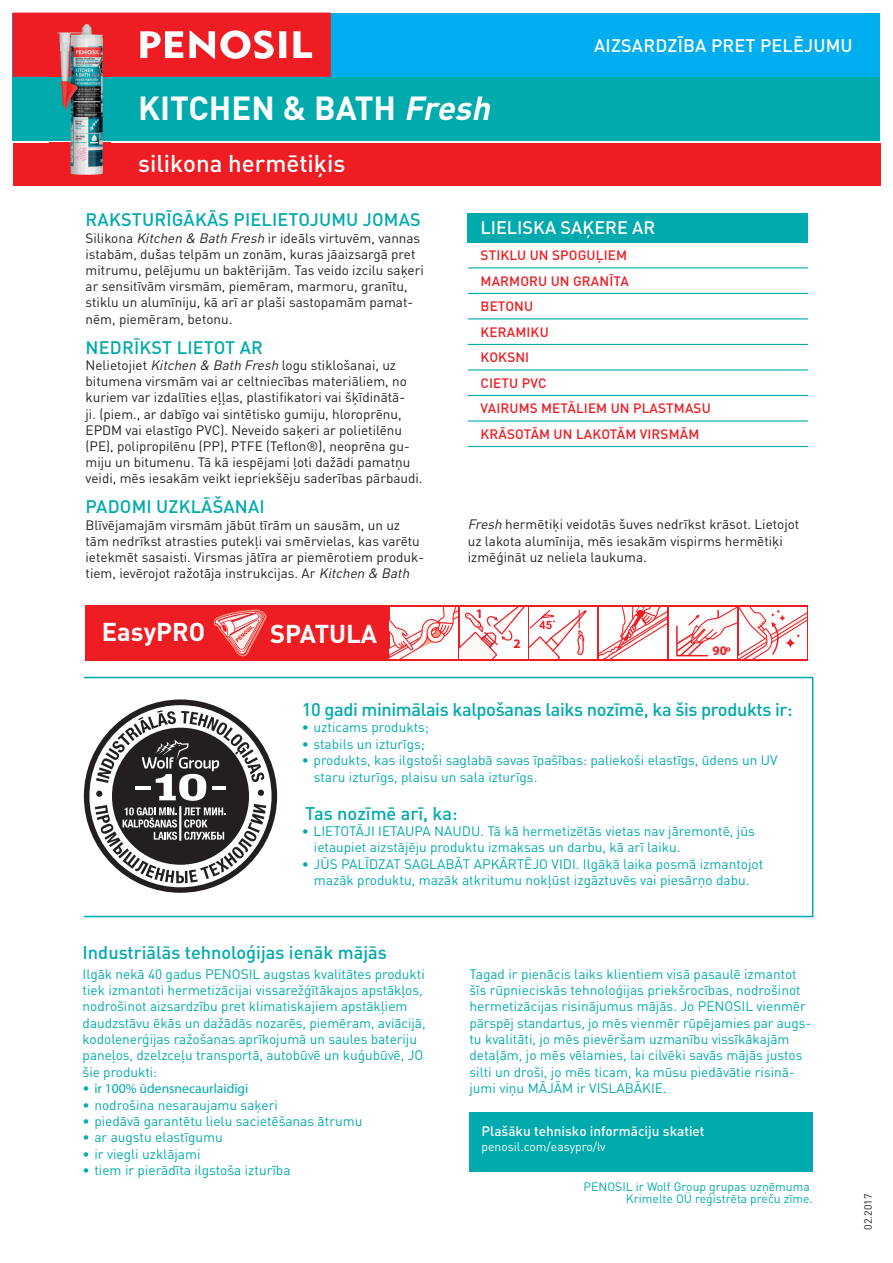
<style>
.page{position:relative;width:893px;height:1263px;background:#fff}
.page>*{position:absolute;margin:0;border:0;box-sizing:border-box;transform-origin:0 0}
.t1{font:700 33px "DIN Pro";color:#fff}
.t2{font:700 25.5px "DIN Pro";color:#fff}
.t3{font:500 24px "DIN Pro";color:#fff}
.t4{font:500 18.15px "DIN Pro";letter-spacing:-.02em;color:#00aaad}
.t5{font:500 18.15px "DIN Pro";color:#00aaad}
.t6{font:500 18px "DIN Pro";letter-spacing:.01em;color:#00aaad}
.t7{font:500 18px "DIN Pro";letter-spacing:.01em;color:#fff}
.t8{font:13.65px/16.4px "DIN Pro";color:#00aaad}
.t9{font:500 13.65px "DIN Pro";color:#fff}
.t10{font:13.65px "Myriad Pro";color:#00aaad}
.t11{font:13.5px/16.2px "DIN Pro";color:#231f20}
.t12{font:500 13.5px/25.5px "DIN Pro";letter-spacing:.01em;color:#ee1d23}
.t13{font:700 13.05px "Myriad Pro";color:#ee1d23}
.t14{font:12.15px/12.1px "DIN Pro";color:#00aaad;text-align:right}
.t15{font:12.15px "DIN Pro";color:#fff}
.t16{font:10.5px "DIN Pro";color:#231f20}
.s1{font-style:italic}
.s2{font-family:"DIN Pro"}
</style>
<div class="page">
<div style="left:13px;top:13px;width:867px;height:127px;background:#00aaad"></div>
<div style="left:13px;top:13px;width:867px;height:64px;background:#00aeef"></div>
<div style="left:13px;top:143px;width:867px;height:42px;background:#ee1d23"></div>
<svg style="left:13px;top:13px;width:318px;height:64px;background:#ef3d42"></svg>
<img style="left:49px;top:16px;width:61px;height:159px">
<div style="left:468px;top:213px;width:340px;height:29px;background:#00aaad"></div>
<hr style="left:468px;top:267px;width:340px;height:1px;background:#00aaad">
<hr style="left:468px;top:293px;width:340px;height:1px;background:#00aaad">
<hr style="left:468px;top:318px;width:340px;height:1px;background:#00aaad">
<hr style="left:468px;top:344px;width:340px;height:1px;background:#00aaad">
<hr style="left:468px;top:369px;width:340px;height:1px;background:#00aaad">
<hr style="left:468px;top:395px;width:340px;height:1px;background:#00aaad">
<hr style="left:468px;top:420px;width:340px;height:2px;background:#00aaad">
<hr style="left:468px;top:446px;width:340px;height:1px;background:#00aaad">
<div style="left:83px;top:677px;width:730px;height:240px;border:2px solid #00aaad"></div>
<div style="left:469px;top:1112px;width:344px;height:60px;background:#00aaad"></div>
<div style="left:84px;top:699px;width:193px;height:194px;background:#231f20;border-radius:50%"></div>
<svg style="left:89px;top:705px;width:183px;height:182px"></svg>
<hr style="left:179px;top:806px;width:2px;height:35px;background:#fff">
<div style="left:86px;top:605px;width:722px;height:55px;background:#ee1d23"></div>
<div style="left:529px;top:607px;width:68px;height:52px;background:#fff"></div>
<svg style="left:390px;top:607px;width:197px;height:52px"></svg>
<svg style="left:599px;top:607px;width:68px;height:52px;background:#fbd4d5"></svg>
<div style="left:669px;top:607px;width:68px;height:52px;background:#fff"></div>
<svg style="left:676px;top:607px;width:130px;height:52px"></svg>
<svg style="left:214px;top:609px;width:53px;height:47px"></svg>
<h3 class="t7" style="left:594px;top:34px;width:260px">AIZSARDZĪBA PRET PELĒJUMU</h3>
<h1 class="t1" style="left:138px;top:86px;width:353px">KITCHEN &amp; BATH <span class="s1">Fresh</span></h1>
<h3 class="t3" style="left:138px;top:148px;width:209px">silikona hermētiķis</h3>
<h3 class="t6" style="left:86px;top:208px;width:337px">RAKSTURĪGĀKĀS PIELIETOJUMU JOMAS</h3>
<p class="t11" style="left:86px;top:229px;width:340px">Silikona <span class="s1">Kitchen &amp; Bath Fresh</span> ir ideāls virtuvēm, vannas istabām, dušas telpām un zonām, kuras jāaizsargā pret mitrumu, pelējumu un baktērijām. Tas veido izcilu saķeri ar sensitīvām virsmām, piemēram, marmoru, granītu, stiklu un alumīniju, kā arī ar plaši sastopamām pamat&shy;nēm, piemēram, betonu.</p>
<h3 class="t6" style="left:86px;top:336px;width:179px">NEDRĪKST LIETOT AR</h3>
<p class="t11" style="left:86px;top:357px;width:338px">Nelietojiet <span class="s1">Kitchen &amp; Bath Fresh</span> logu stiklošanai, uz bitumena virsmām vai ar celtniecības materiāliem, no kuriem var izdalīties eļļas, plastifikatori vai šķīdinātā-<br>ji. (piem., ar dabīgo vai sintētisko gumiju, hloroprēnu, EPDM vai elastīgo PVC). Neveido saķeri ar polietilēnu (PE), polipropilēnu (PP), PTFE (Teflon®), neoprēna gu&shy;miju un bitumenu. Tā kā iespējami ļoti dažādi pamatņu veidi, mēs iesakām veikt iepriekšēju saderības pārbaudi.</p>
<h3 class="t6" style="left:86px;top:495px;width:181px">PADOMI UZKLĀŠANAI</h3>
<p class="t11" style="left:86px;top:516px;width:340px">Blīvējamajām virsmām jābūt tīrām un sausām, un uz tām nedrīkst atrasties putekļi vai smērvielas, kas varētu ietekmēt sasaisti. Virsmas jātīra ar piemērotiem produk&shy;tiem, ievērojot ražotāja instrukcijas. Ar <span class="s1">Kitchen &amp; Bath</span></p>
<h3 class="t7" style="left:480px;top:216px;width:176px">LIELISKA SAĶERE AR</h3>
<p class="t12" style="left:481px;top:242px;width:232px">STIKLU UN SPOGUĻIEM<br>MARMORU UN GRANĪTA<br>BETONU<br>KERAMIKU<br>KOKSNI<br>CIETU PVC<br>VAIRUMS METĀLIEM UN PLASTMASU<br>KRĀSOTĀM UN LAKOTĀM VIRSMĀM</p>
<p class="t11" style="left:468px;top:516px;width:333px"><span class="s1">Fresh</span> hermētiķi veidotās šuves nedrīkst krāsot. Lietojot uz lakota alumīnija, mēs iesakām vispirms hermētiķi izmēģināt uz neliela laukuma.</p>
<h2 class="t2" style="left:102px;top:615px;width:105px">EasyPRO</h2>
<h2 class="t2" style="left:270px;top:616px;width:109px">SPATULA</h2>
<p class="t13" style="left:476px;top:605px;width:9px">1</p>
<p class="t13" style="left:513px;top:635px;width:9px">2</p>
<p class="t13" style="left:712px;top:642px;width:20px">90º</p>
<h3 class="t4" style="left:302px;top:697px;width:492px">10 gadi minimālais kalpošanas laiks nozīmē, ka šis produkts ir:</h3>
<p class="t8" style="left:302px;top:719px;width:129px">• uzticams produkts;</p>
<p class="t8" style="left:302px;top:735px;width:125px">• stabils un izturīgs;</p>
<p class="t8" style="left:314px;top:751px;width:465px;text-indent:-12px">• produkts, kas ilgstoši saglabā savas īpašības: paliekoši elastīgs, ūdens un UV staru izturīgs, plaisu un sala izturīgs.</p>
<h3 class="t5" style="left:305px;top:801px;width:154px">Tas nozīmē arī, ka:</h3>
<p class="t8" style="left:314px;top:822px;width:442px;text-indent:-12px">• LIETOTĀJI IETAUPA NAUDU. Tā kā hermetizētās vietas nav jāremontē, jūs ietaupiet aizstājēju produktu izmaksas un darbu, kā arī laiku.</p>
<p class="t8" style="left:302px;top:855px;width:463px;text-align:center">• JŪS PALĪDZAT SAGLABĀT APKĀRTĒJO VIDI. Ilgākā laika posmā izmantojot mazāk produktu, mazāk atkritumu nokļūst izgāztuvēs vai piesārņo dabu.</p>
<h3 class="t5" style="left:83px;top:940px;width:306px">Industriālās tehnoloģijas ienāk mājās</h3>
<p class="t8" style="left:83px;top:965px;width:344px">Ilgāk nekā 40 gadus PENOSIL augstas kvalitātes produkti tiek izmantoti hermetizācijai vissarežģītākajos apstākļos, nodrošinot aizsardzību pret klimatiskajiem apstākļiem daudzstāvu ēkās un dažādās nozarēs, piemēram, aviācijā, kodolenerģijas ražošanas aprīkojumā un saules bateriju paneļos, dzelzceļu transportā, autobūvē un kuģubūvē, JO šie produkti:</p>
<p class="t10" style="left:83px;top:1080px;width:167px"><span class="s2">•</span> ir 100% ūdensnecaurlaidīgi</p>
<p class="t8" style="left:83px;top:1096px;width:197px">• nodrošina nesaraujamu saķeri</p>
<p class="t8" style="left:83px;top:1112px;width:281px">• piedāvā garantētu lielu sacietēšanas ātrumu</p>
<p class="t8" style="left:83px;top:1128px;width:142px">• ar augstu elastīgumu</p>
<p class="t8" style="left:83px;top:1145px;width:119px">• ir viegli uzklājami</p>
<p class="t8" style="left:83px;top:1161px;width:209px">• tiem ir pierādīta ilgstoša izturība</p>
<p class="t8" style="left:469px;top:965px;width:343px">Tagad ir pienācis laiks klientiem visā pasaulē izmantot šīs rūpnieciskās tehnoloģijas priekšrocības, nodrošinot hermetizācijas risinājumus mājās. Jo PENOSIL vienmēr pārspēj standartus, jo mēs vienmēr rūpējamies par augs&shy;tu kvalitāti, jo mēs pievēršam uzmanību vissīkākajām detaļām, jo mēs vēlamies, lai cilvēki savās mājās justos silti un droši, jo mēs ticam, ka mūsu piedāvātie risinā&shy;jumi viņu MĀJĀM ir VISLABĀKIE.</p>
<p class="t9" style="left:482px;top:1122px;width:225px">Plašāku tehnisko informāciju skatiet</p>
<p class="t15" style="left:482px;top:1138px;width:126px">penosil.com/easypro/lv</p>
<p class="t14" style="left:584px;top:1180px;width:231px">PENOSIL ir Wolf Group grupas uzņēmuma<br>Krimelte OÜ reģistrēta preču zīme.</p>
<p class="t16" style="left:861px;top:1229px;width:37px;rotate:-90deg">02.2017</p>
</div>
